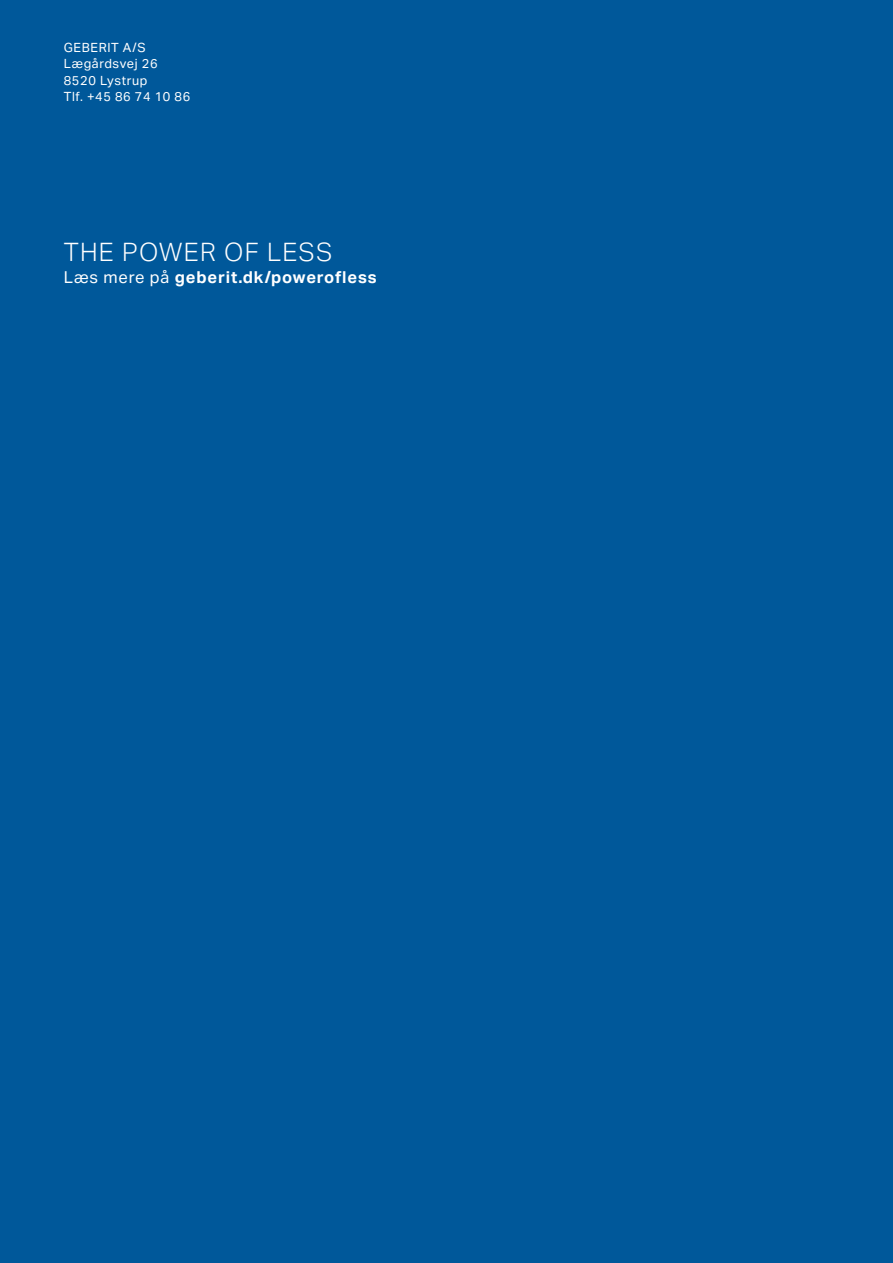
<style>
.page{position:relative;width:893px;height:1263px;background:#00589a}
.page>*{position:absolute;margin:0;border:0;box-sizing:border-box;transform-origin:0 0}
.t1{font:300 25.5px "Aktiv Grotesk Geberit";letter-spacing:.05em;color:#fff}
.t2{font:700 16.5px "Aktiv Grotesk Geberit";letter-spacing:.05em;color:#fff}
.t3{font:12.75px/16.5px "Aktiv Grotesk Geberit";letter-spacing:.05em;color:#fff}
.s1{font-weight:400}
</style>
<div class="page">
<p class="t3" style="left:64px;top:39px;width:128px">GEBERIT A/S<br>Lægårdsvej 26<br>8520 Lystrup<br>Tlf. +45 86 74 10 86</p>
<h1 class="t1" style="left:64px;top:237px;width:270px">THE POWER OF LESS</h1>
<p class="t2" style="left:64px;top:267px;width:314px"><span class="s1">Læs mere på</span> geberit.dk/powerofless</p>
</div>
